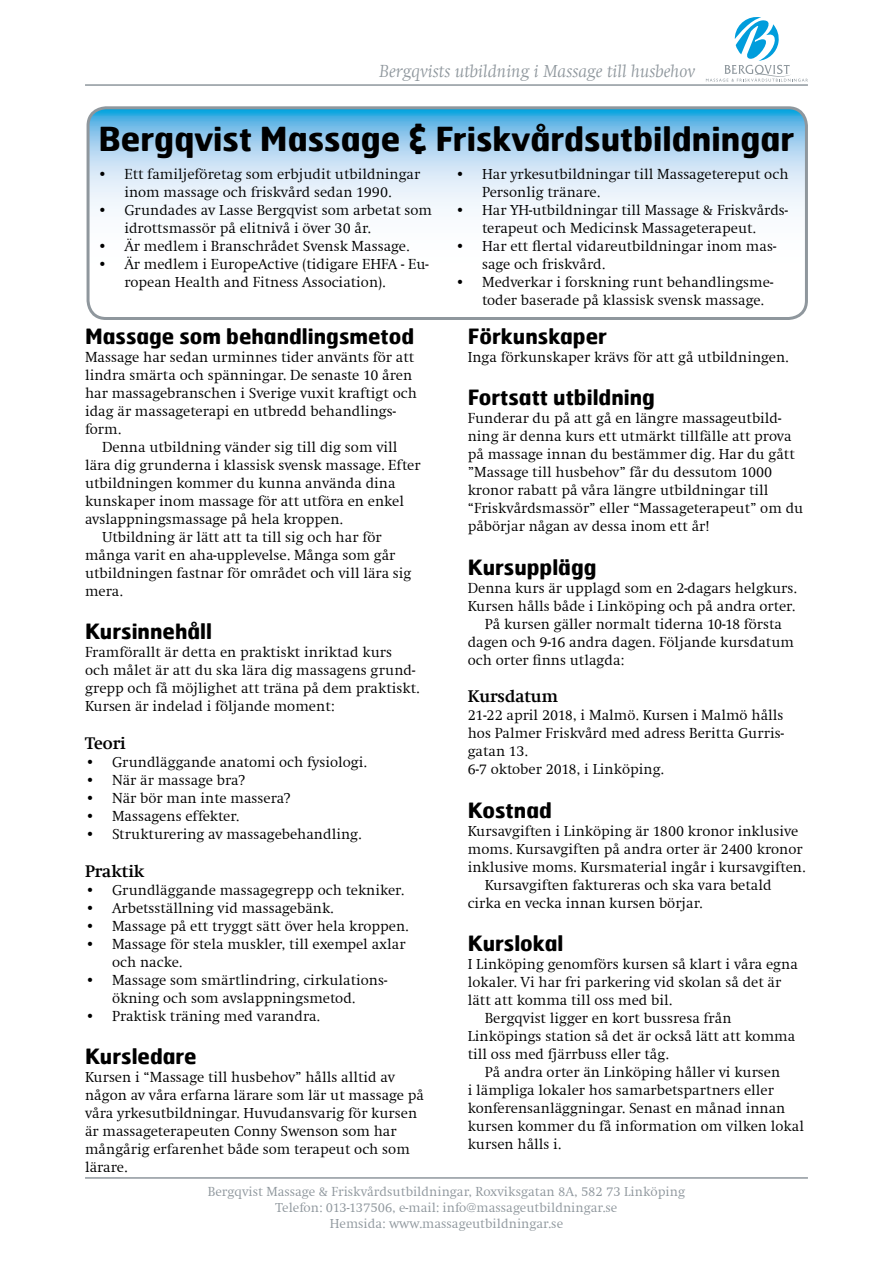
<style>
.page{position:relative;width:893px;height:1263px;background:#fff}
.page>*{position:absolute;margin:0;border:0;box-sizing:border-box;transform-origin:0 0}
.t1{font:700 33px "Hermes";color:#000}
.t2{font:700 21px "Hermes";color:#000}
.t3{font:italic 300 18px "Swift";color:#8f979d}
.t4{font:700 16.5px "Swift";color:#000}
.t5{font:300 15px/18px "Swift";color:#000}
.t6{font:300 13.5px/16.2px "Swift";color:#8f979d;text-align:center}
</style>
<div class="page">
<hr style="left:85px;top:84px;width:723px;height:2px;background:#8f979d">
<svg style="left:706px;top:17px;width:102px;height:65px"></svg>
<hr style="left:85px;top:1177px;width:723px;height:2px;background:#8f979d">
<svg style="left:88px;top:110px;width:716px;height:208px"></svg>
<div style="left:87px;top:106px;width:721px;height:214px;border:3px solid #8f979d;border-radius:18px"></div>
<p class="t3" style="left:380px;top:62px;width:317px">Bergqvists utbildning i Massage till husbehov</p>
<h1 class="t1" style="left:99px;top:117px;width:697px">Bergqvist Massage &amp; Friskvårdsutbildningar</h1>
<p class="t5" style="left:97px;top:166px;width:324px;text-align:center">• Ett familjeföretag som erbjudit utbildningar inom massage och friskvård sedan 1990.</p>
<p class="t5" style="left:124px;top:202px;width:309px;text-indent:-27px">• Grundades av Lasse Bergqvist som arbetat som idrottsmassör på elitnivå i över 30 år.</p>
<p class="t5" style="left:97px;top:238px;width:314px">• Är medlem i Branschrådet Svensk Massage.</p>
<p class="t5" style="left:124px;top:256px;width:306px;text-indent:-27px">• Är medlem i EuropeActive (tidigare EHFA - Eu&shy;ropean Health and Fitness Association).</p>
<p class="t5" style="left:482px;top:166px;width:308px;text-indent:-27px">• Har yrkesutbildningar till Massagetereput och<br>Personlig tränare.</p>
<p class="t5" style="left:455px;top:202px;width:334px;text-align:center">• Har YH-utbildningar till Massage &amp; Friskvårds&shy;terapeut och Medicinsk Massageterapeut.</p>
<p class="t5" style="left:482px;top:238px;width:296px;text-indent:-27px">• Har ett flertal vidareutbildningar inom mas&shy;sage och friskvård.</p>
<p class="t5" style="left:482px;top:274px;width:293px;text-indent:-27px">• Medverkar i forskning runt behandlingsme&shy;toder baserade på klassisk svensk massage.</p>
<h2 class="t2" style="left:85px;top:323px;width:331px">Massage som behandlingsmetod</h2>
<p class="t5" style="left:85px;top:348px;width:333px">Massage har sedan urminnes tider använts för att lindra smärta och spänningar. De senaste 10 åren har massagebranschen i Sverige vuxit kraftigt och idag är massageterapi en utbredd behandlings&shy;form.</p>
<p class="t5" style="left:102px;top:438px;width:297px">Denna utbildning vänder sig till dig som vill</p>
<p class="t5" style="left:85px;top:456px;width:337px">lära dig grunderna i klassisk svensk massage. Efter</p>
<p class="t5" style="left:85px;top:474px;width:312px">utbildningen kommer du kunna använda dina</p>
<p class="t5" style="left:85px;top:492px;width:320px">kunskaper inom massage för att utföra en enkel</p>
<p class="t5" style="left:85px;top:510px;width:260px">avslappningsmassage på hela kroppen.</p>
<p class="t5" style="left:102px;top:528px;width:281px">Utbildning är lätt att ta till sig och har för</p>
<p class="t5" style="left:85px;top:546px;width:312px">många varit en aha-upplevelse. Många som går</p>
<p class="t5" style="left:85px;top:564px;width:328px">utbildningen fastnar för området och vill lära sig</p>
<p class="t5" style="left:85px;top:582px;width:39px">mera.</p>
<h2 class="t2" style="left:85px;top:618px;width:129px">Kursinnehåll</h2>
<p class="t5" style="left:85px;top:644px;width:336px">Framförallt är detta en praktiskt inriktad kurs och målet är att du ska lära dig massagens grund&shy;grepp och få möjlighet att träna på dem praktiskt.<br>Kursen är indelad i följande moment:</p>
<p class="t4" style="left:85px;top:734px;width:42px">Teori</p>
<p class="t5" style="left:85px;top:753px;width:283px">• Grundläggande anatomi och fysiologi.</p>
<p class="t5" style="left:85px;top:771px;width:161px">• När är massage bra?</p>
<p class="t5" style="left:85px;top:789px;width:207px">• När bör man inte massera?</p>
<p class="t5" style="left:85px;top:807px;width:156px">• Massagens effekter.</p>
<p class="t5" style="left:85px;top:825px;width:278px">• Strukturering av massagebehandling.</p>
<p class="t4" style="left:85px;top:861px;width:61px">Praktik</p>
<p class="t5" style="left:85px;top:881px;width:321px">• Grundläggande massagegrepp och tekniker.</p>
<p class="t5" style="left:85px;top:899px;width:250px">• Arbetsställning vid massagebänk.</p>
<p class="t5" style="left:85px;top:917px;width:325px">• Massage på ett tryggt sätt över hela kroppen.</p>
<p class="t5" style="left:112px;top:935px;width:295px;text-indent:-27px">• Massage för stela muskler, till exempel axlar och nacke.</p>
<p class="t5" style="left:85px;top:971px;width:304px;text-align:center">• Massage som smärtlindring, cirkulations&shy;ökning och som avslappningsmetod.</p>
<p class="t5" style="left:85px;top:1007px;width:237px">• Praktisk träning med varandra.</p>
<h2 class="t2" style="left:85px;top:1043px;width:113px">Kursledare</h2>
<p class="t5" style="left:85px;top:1068px;width:340px">Kursen i “Massage till husbehov” hålls alltid av någon av våra erfarna lärare som lär ut massage på våra yrkesutbildningar. Huvudansvarig för kursen är massageterapeuten Conny Swenson som har mångårig erfarenhet både som terapeut och som lärare.</p>
<h2 class="t2" style="left:468px;top:323px;width:141px">Förkunskaper</h2>
<p class="t5" style="left:468px;top:348px;width:322px">Inga förkunskaper krävs för att gå utbildningen.</p>
<h2 class="t2" style="left:468px;top:384px;width:189px">Fortsatt utbildning</h2>
<p class="t5" style="left:468px;top:410px;width:337px">Funderar du på att gå en längre massageutbild&shy;ning är denna kurs ett utmärkt tillfälle att prova på massage innan du bestämmer dig. Har du gått ”Massage till husbehov” får du dessutom 1000 kronor rabatt på våra längre utbildningar till “Friskvårdsmassör” eller “Massageterapeut” om du påbörjar någan av dessa inom ett år!</p>
<h2 class="t2" style="left:468px;top:553px;width:130px">Kursupplägg</h2>
<p class="t5" style="left:468px;top:579px;width:331px">Denna kurs är upplagd som en 2-dagars helgkurs.</p>
<p class="t5" style="left:468px;top:597px;width:329px">Kursen hålls både i Linköping och på andra orter.</p>
<p class="t5" style="left:485px;top:615px;width:299px">På kursen gäller normalt tiderna 10-18 första</p>
<p class="t5" style="left:468px;top:633px;width:328px">dagen och 9-16 andra dagen. Följande kursdatum</p>
<p class="t5" style="left:468px;top:651px;width:158px">och orter finns utlagda:</p>
<p class="t4" style="left:468px;top:687px;width:92px">Kursdatum</p>
<p class="t5" style="left:468px;top:707px;width:318px">21-22 april 2018, i Malmö. Kursen i Malmö hålls hos Palmer Friskvård med adress Beritta Gurris&shy;gatan 13.<br>6-7 oktober 2018, i Linköping.</p>
<h2 class="t2" style="left:468px;top:796px;width:86px">Kostnad</h2>
<p class="t5" style="left:468px;top:822px;width:332px">Kursavgiften i Linköping är 1800 kronor inklusive</p>
<p class="t5" style="left:468px;top:840px;width:336px">moms. Kursavgiften på andra orter är 2400 kronor</p>
<p class="t5" style="left:468px;top:858px;width:339px">inklusive moms. Kursmaterial ingår i kursavgiften.</p>
<p class="t5" style="left:485px;top:876px;width:288px">Kursavgiften faktureras och ska vara betald</p>
<p class="t5" style="left:468px;top:894px;width:236px">cirka en vecka innan kursen börjar.</p>
<h2 class="t2" style="left:468px;top:929px;width:97px">Kurslokal</h2>
<p class="t5" style="left:468px;top:955px;width:332px">I Linköping genomförs kursen så klart i våra egna</p>
<p class="t5" style="left:468px;top:973px;width:315px">lokaler. Vi har fri parkering vid skolan så det är</p>
<p class="t5" style="left:468px;top:991px;width:206px">lätt att komma till oss med bil.</p>
<p class="t5" style="left:485px;top:1009px;width:248px">Bergqvist ligger en kort bussresa från</p>
<p class="t5" style="left:468px;top:1027px;width:329px">Linköpings station så det är också lätt att komma</p>
<p class="t5" style="left:468px;top:1045px;width:203px">till oss med fjärrbuss eller tåg.</p>
<p class="t5" style="left:485px;top:1063px;width:297px">På andra orter än Linköping håller vi kursen</p>
<p class="t5" style="left:468px;top:1081px;width:308px">i lämpliga lokaler hos samarbetspartners eller</p>
<p class="t5" style="left:468px;top:1099px;width:319px">konferensanläggningar. Senast en månad innan</p>
<p class="t5" style="left:468px;top:1117px;width:338px">kursen kommer du få information om vilken lokal</p>
<p class="t5" style="left:468px;top:1135px;width:95px">kursen hålls i.</p>
<p class="t6" style="left:208px;top:1183px;width:479px">Bergqvist Massage &amp; Friskvårdsutbildningar, Roxviksgatan 8A, 582 73 Linköping<br>Telefon: 013-137506, e-mail: info@massageutbildningar.se<br>Hemsida: www.massageutbildningar.se</p>
</div>
